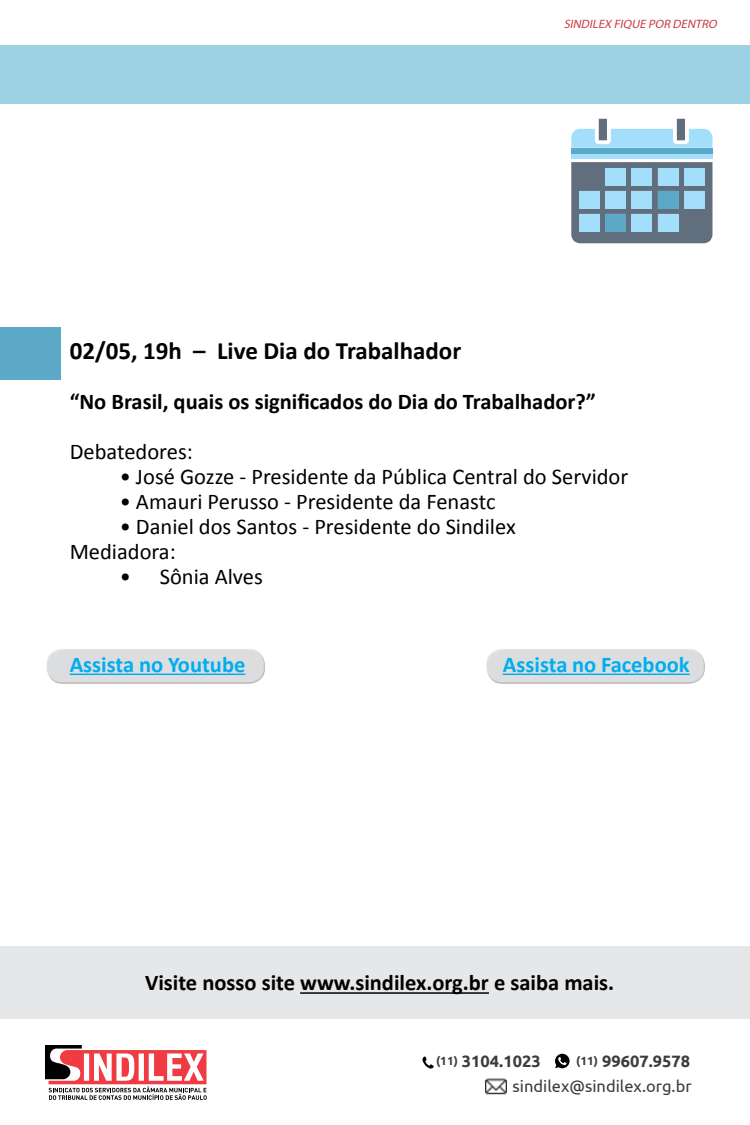
<style>
.page{position:relative;width:750px;height:1125px;background:#fff}
.page>*{position:absolute;margin:0;border:0;box-sizing:border-box;transform-origin:0 0}
.t1{font:700 25px "Calibri";color:#000}
.t2{font:22.5px/25px "Calibri";color:#000}
.t3{font:700 22.5px "Calibri";color:#000}
.t4{font:700 22.5px "Calibri";color:#00aeef}
.t5{font:16.5px/25.1px "Ubuntu";color:#3b3d3d;text-align:right}
.t6{font:700 16.5px "Ubuntu";color:#3b3d3d}
.t7{font:italic 12.12px "Myriad Pro";color:#cc3b42}
.s1{font-weight:700;font-size:11.88px}
.s2{font-weight:700}
.s3{font-size:11.88px}
</style>
<div class="page">
<div style="left:484px;top:646px;width:221px;height:31px;background:#fff;opacity:.3"></div>
<div style="left:486px;top:653px;width:222px;height:32px;background:#000;opacity:.3"></div>
<div style="left:44px;top:646px;width:221px;height:31px;background:#fff;opacity:.3"></div>
<div style="left:46px;top:653px;width:222px;height:32px;background:#000;opacity:.3"></div>
<div style="left:0;top:946px;width:750px;height:73px;background:#e6e7e8"></div>
<div style="left:0;top:45px;width:750px;height:58px;background:#9cd2e3"></div>
<svg style="left:45px;top:1045px;width:162px;height:55px"></svg>
<svg style="left:555px;top:1054px;width:15px;height:14px"></svg>
<svg style="left:422px;top:1057px;width:12px;height:12px"></svg>
<img style="left:485px;top:1078px;width:21px;height:17px">
<hr style="left:70px;top:674px;width:175px;height:1px;background:#00aeef">
<hr style="left:503px;top:674px;width:187px;height:1px;background:#00aeef">
<hr style="left:300px;top:992px;width:189px;height:2px;background:#000">
<svg style="left:571px;top:162px;width:142px;height:81px;background:#657483"></svg>
<div style="left:571px;top:154px;width:141px;height:5px;background:#a3defa"></div>
<div style="left:571px;top:148px;width:141px;height:6px;background:#5ca8c7"></div>
<svg style="left:571px;top:119px;width:141px;height:29px"></svg>
<div style="left:606px;top:168px;width:20px;height:18px;background:#a3defa"></div>
<div style="left:632px;top:168px;width:20px;height:18px;background:#a3defa"></div>
<div style="left:658px;top:168px;width:20px;height:18px;background:#a3defa"></div>
<div style="left:684px;top:168px;width:20px;height:18px;background:#a3defa"></div>
<div style="left:580px;top:191px;width:20px;height:18px;background:#a3defa"></div>
<div style="left:606px;top:191px;width:20px;height:18px;background:#a3defa"></div>
<div style="left:632px;top:191px;width:20px;height:18px;background:#a3defa"></div>
<div style="left:658px;top:191px;width:20px;height:18px;background:#5ca8c7"></div>
<div style="left:684px;top:191px;width:20px;height:18px;background:#a3defa"></div>
<div style="left:580px;top:214px;width:20px;height:18px;background:#a3defa"></div>
<div style="left:606px;top:214px;width:20px;height:18px;background:#5ca8c7"></div>
<div style="left:632px;top:214px;width:20px;height:18px;background:#a3defa"></div>
<div style="left:658px;top:214px;width:20px;height:18px;background:#a3defa"></div>
<div style="left:0;top:328px;width:60px;height:52px;background:#5ca8c7"></div>
<p class="t7" style="left:564px;top:17px;width:157px">SINDILEX FIQUE POR DENTRO</p>
<p class="t1" style="left:70px;top:333px;width:393px">02/05, 19h – Live Dia do Trabalhador</p>
<p class="t3" style="left:70px;top:386px;width:528px">“No Brasil, quais os significados do Dia do Trabalhador?”</p>
<p class="t2" style="left:70px;top:439px;width:125px">Debatedores:</p>
<p class="t2" style="left:120px;top:464px;width:510px">• José Gozze - Presidente da Pública Central do Servidor</p>
<p class="t2" style="left:120px;top:489px;width:377px">• Amauri Perusso - Presidente da Fenastc</p>
<p class="t2" style="left:70px;top:514px;width:448px;text-indent:50px">• Daniel dos Santos - Presidente do Sindilex<br>Mediadora:</p>
<p class="t2" style="left:120px;top:564px;width:145px">• Sônia Alves</p>
<p class="t4" style="left:70px;top:648px;width:177px">Assista no Youtube</p>
<p class="t4" style="left:503px;top:648px;width:188px">Assista no Facebook</p>
<p class="t3" style="left:145px;top:967px;width:471px">Visite nosso site www.sindilex.org.br e saiba mais.</p>
<p class="t5" style="left:513px;top:1048px;width:181px"><span class="s1">(11)</span> <span class="s2">99607.9578 </span>sindilex@sindilex.org.br</p>
<p class="t6" style="left:436px;top:1051px;width:106px"><span class="s3">(11)</span> 3104.1023</p>
</div>
